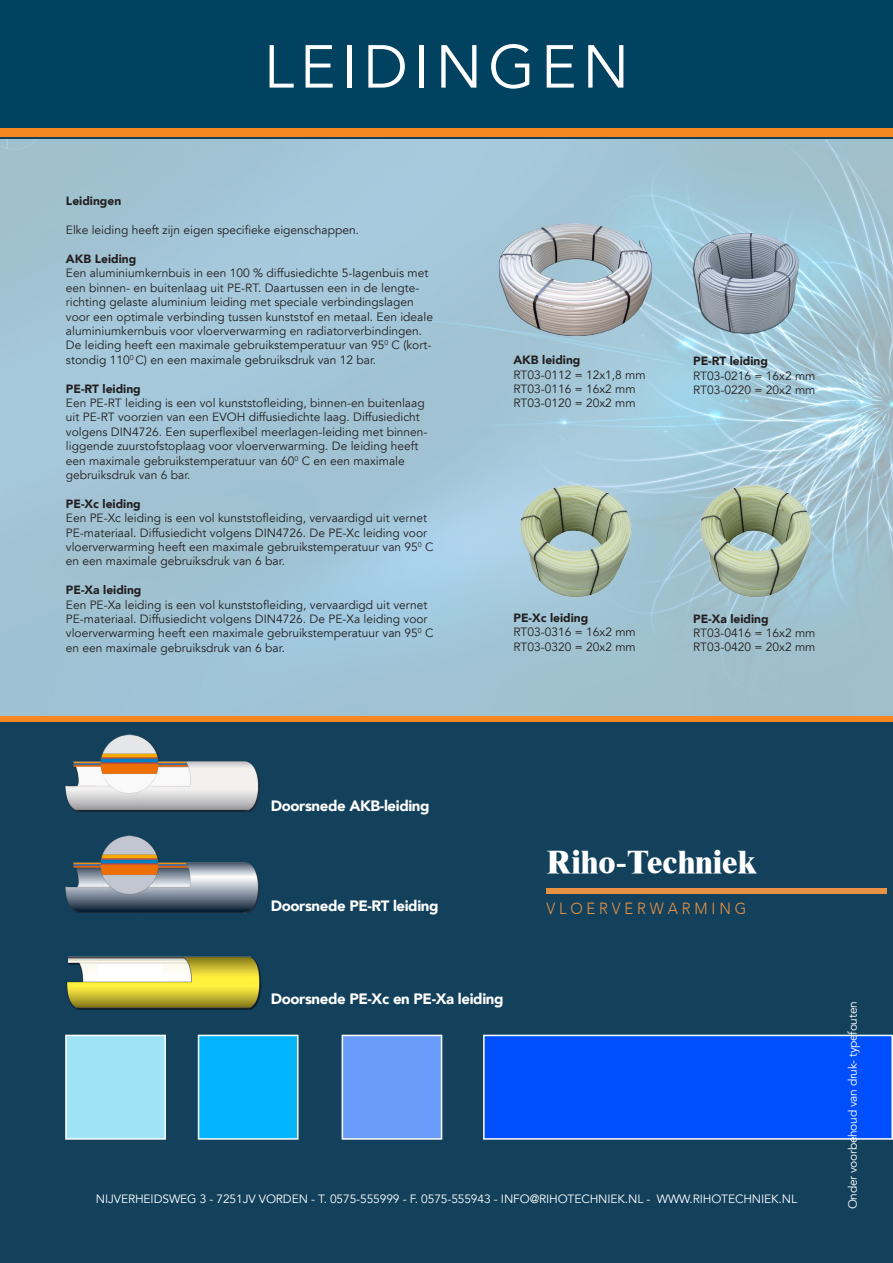
<style>
.page{position:relative;width:893px;height:1263px;background:#13415c}
.page>*{position:absolute;margin:0;border:0;box-sizing:border-box;transform-origin:0 0}
.t1{font:60px "Avenir 45";letter-spacing:.1em;color:#fff}
.t2{font:800 32.4px "Times New Roman";color:#fff}
.t3{font:300 16.2px "Avenir";color:#e89343;scale:.92 1}
.t4{font:900 15px "Avenir 95";letter-spacing:-.025em;color:#fff}
.t5{font:12px/14.4px "Avenir LT";color:#231f20}
.t6{font:12px "Avenir LT";letter-spacing:-.01em;color:#fff}
.t7{font:900 12px "Avenir 95";color:#231f20}
</style>
<div class="page">
<img style="left:0;top:139px;width:893px;height:577px">
<div style="left:0;top:716px;width:893px;height:5px;background:#f58620"></div>
<div style="left:546px;top:888px;width:341px;height:6px;background:#e89343"></div>
<div style="left:342px;top:1035px;width:100px;height:105px;background:#6b9cfc;border:2px solid #fff"></div>
<div style="left:65px;top:1035px;width:101px;height:105px;background:#9ee3f6;border:2px solid #fff"></div>
<div style="left:484px;top:1035px;width:408px;height:104px;background:#014ffc"></div>
<div style="left:483px;top:1035px;width:410px;height:105px;border:2px solid #fff"></div>
<div style="left:0;top:0;width:893px;height:130px;background:#004260"></div>
<img style="left:500px;top:223px;width:151px;height:112px">
<img style="left:670px;top:225px;width:155px;height:116px">
<img style="left:500px;top:480px;width:153px;height:121px">
<img style="left:678px;top:480px;width:155px;height:121px">
<img style="left:65px;top:835px;width:195px;height:77px">
<img style="left:66px;top:956px;width:195px;height:53px">
<img style="left:65px;top:734px;width:195px;height:78px">
<div style="left:198px;top:1035px;width:100px;height:105px;background:#01b4fc;border:2px solid #fff"></div>
<div style="left:0;top:128px;width:893px;height:9px;background:#f58620"></div>
<p class="t1" style="left:264px;top:32px;width:367px">LEIDINGEN</p>
<p class="t7" style="left:66px;top:194px;width:57px">Leidingen</p>
<p class="t5" style="left:66px;top:223px;width:295px">Elke leiding heeft zijn eigen specifieke eigenschappen.</p>
<p class="t7" style="left:66px;top:252px;width:72px">AKB Leiding</p>
<p class="t5" style="left:66px;top:266px;width:369px">Een aluminiumkernbuis in een 100 % diffusiedichte 5-lagenbuis met een binnen- en buitenlaag uit PE-RT. Daartussen een in de lengte&shy;richting gelaste aluminium leiding met speciale verbindingslagen voor een optimale verbinding tussen kunststof en metaal. Een ideale aluminiumkernbuis voor vloerverwarming en radiatorverbindingen.<br>De leiding heeft een maximale gebruikstemperatuur van 95<sup>0</sup> C (kort&shy;stondig 110<sup>0</sup> C) en een maximale gebruiksdruk van 12 bar.</p>
<p class="t7" style="left:66px;top:381px;width:76px">PE-RT leiding</p>
<p class="t5" style="left:66px;top:396px;width:363px">Een PE-RT leiding is een vol kunststofleiding, binnen-en buitenlaag uit PE-RT voorzien van een EVOH diffusiedichte laag. Diffusiedicht volgens DIN4726. Een superflexibel meerlagen-leiding met binnen&shy;liggende zuurstofstoplaag voor vloerverwarming. De leiding heeft een maximale gebruikstemperatuur van 60<sup>0</sup> C en een maximale gebruiksdruk van 6 bar.</p>
<p class="t7" style="left:66px;top:496px;width:76px">PE-Xc leiding</p>
<p class="t5" style="left:66px;top:511px;width:369px">Een PE-Xc leiding is een vol kunststofleiding, vervaardigd uit vernet PE-materiaal. Diffusiedicht volgens DIN4726. De PE-Xc leiding voor vloerverwarming heeft een maximale gebruikstemperatuur van 95<sup>0</sup> C en een maximale gebruiksdruk van 6 bar.</p>
<p class="t7" style="left:66px;top:583px;width:77px">PE-Xa leiding</p>
<p class="t5" style="left:66px;top:598px;width:369px">Een PE-Xa leiding is een vol kunststofleiding, vervaardigd uit vernet PE-materiaal. Diffusiedicht volgens DIN4726. De PE-Xa leiding voor vloerverwarming heeft een maximale gebruikstemperatuur van 95<sup>0</sup> C en een maximale gebruiksdruk van 6 bar.</p>
<p class="t7" style="left:513px;top:353px;width:69px">AKB leiding</p>
<p class="t5" style="left:513px;top:368px;width:134px">RT03-0112 = 12x1,8 mm</p>
<p class="t5" style="left:513px;top:382px;width:124px">RT03-0116 = 16x2 mm</p>
<p class="t5" style="left:513px;top:396px;width:124px">RT03-0120 = 20x2 mm</p>
<p class="t7" style="left:513px;top:610px;width:76px">PE-Xc leiding</p>
<p class="t5" style="left:513px;top:625px;width:124px">RT03-0316 = 16x2 mm</p>
<p class="t5" style="left:513px;top:640px;width:124px">RT03-0320 = 20x2 mm</p>
<p class="t7" style="left:693px;top:354px;width:76px">PE-RT leiding</p>
<p class="t5" style="left:693px;top:369px;width:124px">RT03-0216 = 16x2 mm</p>
<p class="t5" style="left:693px;top:383px;width:124px">RT03-0220 = 20x2 mm</p>
<p class="t7" style="left:693px;top:611px;width:77px">PE-Xa leiding</p>
<p class="t5" style="left:693px;top:626px;width:124px">RT03-0416 = 16x2 mm</p>
<p class="t5" style="left:693px;top:640px;width:124px">RT03-0420 = 20x2 mm</p>
<p class="t4" style="left:271px;top:797px;width:160px">Doorsnede AKB-leiding</p>
<p class="t4" style="left:271px;top:897px;width:169px">Doorsnede PE-RT leiding</p>
<p class="t4" style="left:271px;top:989px;width:234px">Doorsnede PE-Xc en PE-Xa leiding</p>
<p class="t2" style="left:546px;top:843px;width:212px">Riho-Techniek</p>
<p class="t3" style="left:546px;top:899px;width:219px">V L O E R V E R W A R M I N G</p>
<p class="t6" style="left:96px;top:1191px;width:702px">NIJVERHEIDSWEG 3 - 7251JV VORDEN - T. 0575-555999 - F. 0575-555943 - INFO@RIHOTECHNIEK.NL - WWW.RIHOTECHNIEK.NL</p>
<p class="t6" style="left:846px;top:1209px;width:209px;rotate:-90deg">Onder voorbehoud van druk- typefouten</p>
</div>
